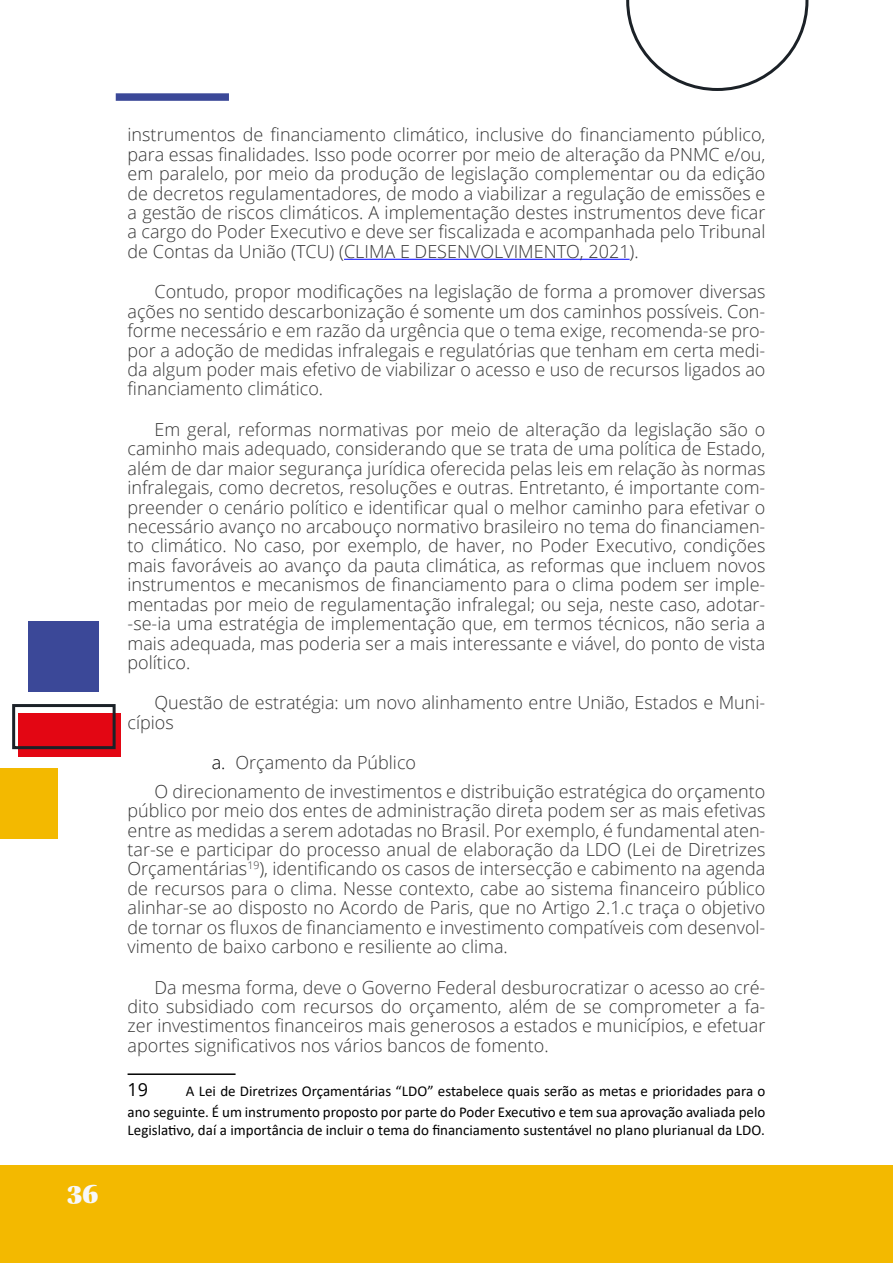
<style>
.page{position:relative;width:893px;height:1263px;background:#fff}
.page>*{position:absolute;margin:0;border:0;box-sizing:border-box;transform-origin:0 0}
.t1{font:27px "Utopia Std Black Headline";color:#f7f8fa}
.t2{font:300 18px/19.4px "Open Sans";color:#363636;text-align:justify}
.t3{font:18px "Open Sans";color:#000}
.t4{font:15px/21.6px "Calibri";color:#000;text-align:right}
.s1{color:#000}
</style>
<div class="page">
<div style="left:0;top:1165px;width:893px;height:98px;background:#f3b900"></div>
<div style="left:116px;top:93px;width:113px;height:8px;background:#3b4898"></div>
<svg style="left:626px;top:0;width:183px;height:91px"></svg>
<div style="left:0;top:768px;width:57px;height:70px;background:#f3b900"></div>
<div style="left:28px;top:621px;width:71px;height:71px;background:#3b4898"></div>
<div style="left:18px;top:714px;width:102px;height:43px;background:#e30613"></div>
<div style="left:12px;top:704px;width:104px;height:45px;border:3px solid #1b2127"></div>
<hr style="left:344px;top:259px;width:286px;height:1px;background:#00f">
<hr style="left:128px;top:1073px;width:108px;height:2px;background:#000">
<h1 class="t1" style="left:67px;top:1180px;width:33px">36</h1>
<p class="t2" style="left:128px;top:125px;width:639px">instrumentos de financiamento climático, inclusive do financiamento público, para essas finalidades. Isso pode ocorrer por meio de alteração da PNMC e/ou, em paralelo, por meio da produção de legislação complementar ou da edição de decretos regulamentadores, de modo a viabilizar a regulação de emissões e a gestão de riscos climáticos. A implementação destes instrumentos deve ficar a cargo do Poder Executivo e deve ser fiscalizada e acompanhada pelo Tribunal de Contas da União (TCU) (CLIMA E DESENVOLVIMENTO, 2021).</p>
<p class="t2" style="left:128px;top:282px;width:639px;text-indent:27px">Contudo, propor modificações na legislação de forma a promover diversas ações no sentido descarbonização é somente um dos caminhos possíveis. Con&shy;forme necessário e em razão da urgência que o tema exige, recomenda-se pro&shy;por a adoção de medidas infralegais e regulatórias que tenham em certa medi&shy;da algum poder mais efetivo de viabilizar o acesso e uso de recursos ligados ao financiamento climático.</p>
<p class="t2" style="left:128px;top:419px;width:639px;text-indent:27px">Em geral, reformas normativas por meio de alteração da legislação são o caminho mais adequado, considerando que se trata de uma política de Estado, além de dar maior segurança jurídica oferecida pelas leis em relação às normas infralegais, como decretos, resoluções e outras. Entretanto, é importante com&shy;preender o cenário político e identificar qual o melhor caminho para efetivar o necessário avanço no arcabouço normativo brasileiro no tema do financiamen&shy;to climático. No caso, por exemplo, de haver, no Poder Executivo, condições mais favoráveis ao avanço da pauta climática, as reformas que incluem novos instrumentos e mecanismos de financiamento para o clima podem ser imple&shy;mentadas por meio de regulamentação infralegal; ou seja, neste caso, adotar--se-ia uma estratégia de implementação que, em termos técnicos, não seria a mais adequada, mas poderia ser a mais interessante e viável, do ponto de vista político.</p>
<p class="t2" style="left:128px;top:693px;width:639px;text-indent:27px">Questão de estratégia: um novo alinhamento entre União, Estados e Muni&shy;cípios</p>
<p class="t2" style="left:155px;top:748px;width:612px;line-height:28.3px;text-indent:57px"><span class="s1">a.</span> Orçamento da Público<br>O direcionamento de investimentos e distribuição estratégica do orçamento</p>
<p class="t2" style="left:128px;top:800px;width:639px">público por meio dos entes de administração direta podem ser as mais efetivas entre as medidas a serem adotadas no Brasil. Por exemplo, é fundamental aten&shy;tar-se e participar do processo anual de elaboração da LDO (Lei de Diretrizes Orçamentárias<sup>19</sup>), identificando os casos de intersecção e cabimento na agenda de recursos para o clima. Nesse contexto, cabe ao sistema financeiro público alinhar-se ao disposto no Acordo de Paris, que no Artigo 2.1.c traça o objetivo de tornar os fluxos de financiamento e investimento compatíveis com desenvol&shy;vimento de baixo carbono e resiliente ao clima.</p>
<p class="t2" style="left:128px;top:977px;width:639px;text-indent:27px">Da mesma forma, deve o Governo Federal desburocratizar o acesso ao cré&shy;dito subsidiado com recursos do orçamento, além de se comprometer a fa&shy;zer investimentos financeiros mais generosos a estados e municípios, e efetuar aportes significativos nos vários bancos de fomento.</p>
<p class="t3" style="left:128px;top:1077px;width:22px">19</p>
<p class="t4" style="left:128px;top:1080px;width:639px">A Lei de Diretrizes Orçamentárias “LDO” estabelece quais serão as metas e prioridades para o<br>ano seguinte. É um instrumento proposto por parte do Poder Executivo e tem sua aprovação avaliada pelo</p>
<p class="t4" style="left:128px;top:1119px;width:639px">Legislativo, daí a importância de incluir o tema do financiamento sustentável no plano plurianual da LDO.</p>
</div>
